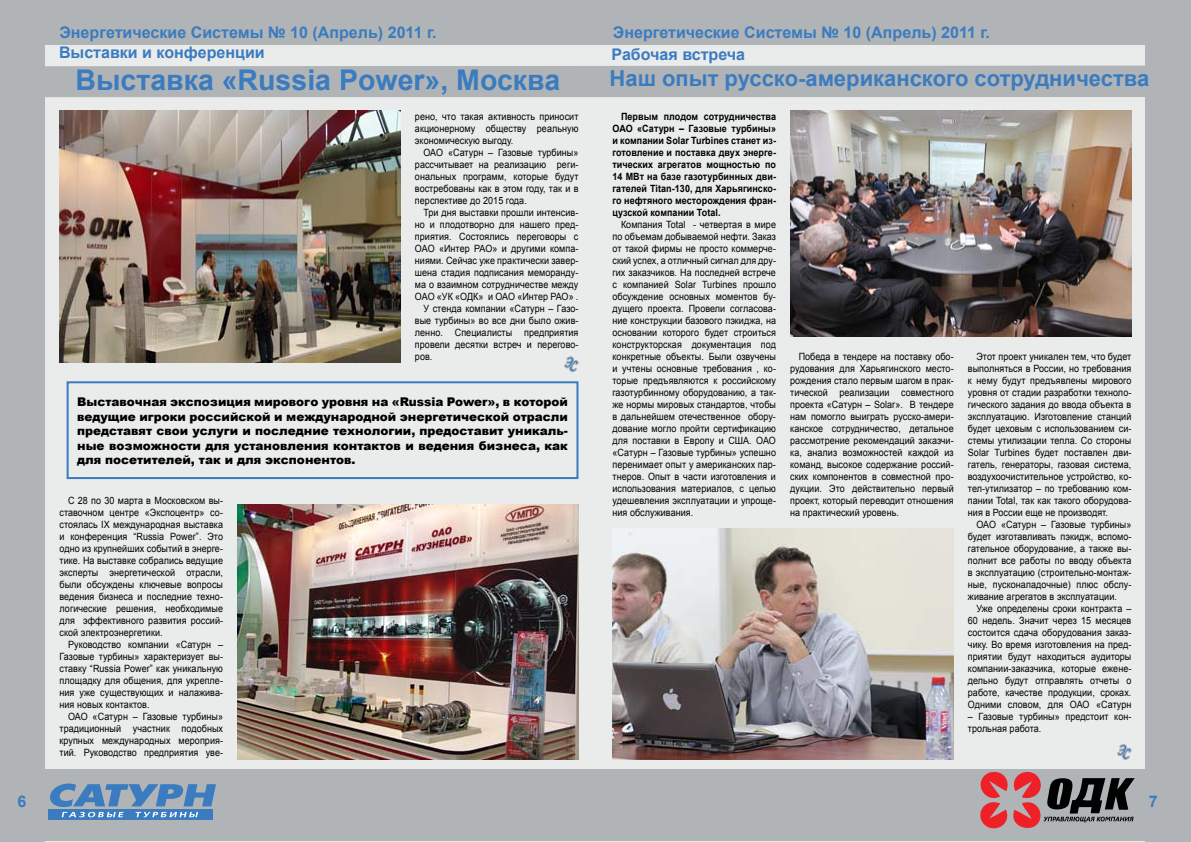
<style>
.page{position:relative;width:1191px;height:842px;background:#fff}
.page>*{position:absolute;margin:0;border:0;box-sizing:border-box;transform-origin:0 0}
.t1{font:700 28.5px "Arial";color:#3b7bbf}
.t2{font:700 22px "Arial";color:#3b7bbf}
.t3{font:700 16px "Arial";color:#3b7bbf}
.t4{font:900 12px/14.4px "Arial";color:#000;text-align:justify}
.t5{font:10px/12px "Arial";letter-spacing:.005em;color:#000;text-align:justify;scale:.9 1}
.t6{font:700 10px/12px "Arial";letter-spacing:.005em;color:#000;text-align:justify;scale:.9 1}
.t7{font:10px "Arial";letter-spacing:-.015em;color:#000;scale:.9 1}
</style>
<div class="page">
<div style="left:1px;top:0;width:1189px;height:842px;background:#eaebeb"></div>
<div style="left:1145px;top:0;width:45px;height:841px;background:#b1b4b6"></div>
<div style="left:38px;top:0;width:1110px;height:45px;background:#b1b4b6"></div>
<div style="left:0;top:0;width:45px;height:841px;background:#b1b4b6"></div>
<div style="left:43px;top:769px;width:1110px;height:72px;background:#b1b4b6"></div>
<div style="left:45px;top:66px;width:1100px;height:31px;background:#b1b4b6"></div>
<svg style="left:49px;top:809px;width:164px;height:11px"></svg>
<svg style="left:50px;top:783px;width:166px;height:34px"></svg>
<svg style="left:980px;top:772px;width:154px;height:57px"></svg>
<img style="left:60px;top:111px;width:341px;height:251px">
<img style="left:237px;top:504px;width:341px;height:256px">
<div style="left:67px;top:381px;width:511px;height:98px;border:2px solid #3b7bbf"></div>
<img style="left:790px;top:111px;width:341px;height:225px">
<img style="left:613px;top:528px;width:341px;height:232px">
<svg style="left:564px;top:356px;width:15px;height:16px"></svg>
<svg style="left:1117px;top:744px;width:14px;height:16px"></svg>
<h3 class="t3" style="left:60px;top:22px;width:378px">Энергетические Системы № 10 (Апрель) 2011 г.</h3>
<h3 class="t3" style="left:613px;top:22px;width:378px">Энергетические Системы № 10 (Апрель) 2011 г.</h3>
<h3 class="t3" style="left:59px;top:42px;width:207px">Выставки и конференции</h3>
<h3 class="t3" style="left:611px;top:43px;width:135px">Рабочая встреча</h3>
<h1 class="t1" style="left:76px;top:61px;width:486px">Выставка «Russia Power», Москва</h1>
<h2 class="t2" style="left:609px;top:63px;width:541px">Наш опыт русско-американского сотрудничества</h2>
<p class="t5" style="left:415px;top:111px;width:183px">рено, что такая активность приносит акционерному обществу реальную экономическую выгоду.</p>
<p class="t5" style="left:415px;top:147px;width:183px;text-indent:9px">ОАО «Сатурн – Газовые турбины» рассчитывает на реализацию реги&shy;ональных программ, которые будут востребованы как в этом году, так и в перспективе до 2015 года.</p>
<p class="t5" style="left:423px;top:207px;width:174px">Три дня выставки прошли интенсив-</p>
<p class="t5" style="left:415px;top:219px;width:183px">но и плодотворно для нашего пред-</p>
<p class="t5" style="left:415px;top:231px;width:183px">приятия. Состоялись переговоры с</p>
<p class="t5" style="left:415px;top:243px;width:183px">ОАО «Интер РАО» и другими компа-</p>
<p class="t5" style="left:415px;top:255px;width:183px">ниями. Сейчас уже практически завер-</p>
<p class="t5" style="left:415px;top:267px;width:183px">шена стадия подписания меморанду-</p>
<p class="t5" style="left:415px;top:279px;width:183px">ма о взаимном сотрудничестве между</p>
<p class="t7" style="left:415px;top:290px;width:183px">ОАО «УК «ОДК» и ОАО «Интер РАО» .</p>
<p class="t5" style="left:423px;top:303px;width:174px">У стенда компании «Сатурн – Газо-</p>
<p class="t5" style="left:415px;top:315px;width:183px">вые турбины» во все дни было ожив-</p>
<p class="t5" style="left:415px;top:327px;width:183px">ленно. Специалисты предприятия</p>
<p class="t5" style="left:415px;top:339px;width:183px">провели десятки встреч и перегово-</p>
<p class="t5" style="left:415px;top:351px;width:21px">ров.</p>
<p class="t4" style="left:77px;top:394px;width:492px">Выставочная экспозиция мирового уровня на «Russia Power», в которой ведущие игроки российской и международной энергетической отрасли представят свои услуги и последние технологии, предоставит уникаль&shy;ные возможности для установления контактов и ведения бизнеса, как для посетителей, так и для экспонентов.</p>
<p class="t5" style="left:60px;top:495px;width:183px;text-indent:9px">С 28 по 30 марта в Московском вы&shy;ставочном центре «Экспоцентр» со&shy;стоялась IX международная выставка и конференция “Russia Power”. Это одно из крупнейших событий в энерге&shy;тике. На выставке собрались ведущие эксперты энергетической отрасли, были обсуждены ключевые вопросы ведения бизнеса и последние техно&shy;логические решения, необходимые для эффективного развития россий&shy;ской электроэнергетики.</p>
<p class="t5" style="left:60px;top:639px;width:183px;text-indent:9px">Руководство компании «Сатурн – Газовые турбины» характеризует вы&shy;ставку “Russia Power” как уникальную площадку для общения, для укрепле&shy;ния уже существующих и налажива&shy;ния новых контактов.</p>
<p class="t5" style="left:60px;top:711px;width:183px;text-indent:9px">ОАО «Сатурн – Газовые турбины» традиционный участник подобных крупных международных мероприя&shy;тий. Руководство предприятия уве-</p>
<p class="t6" style="left:612px;top:111px;width:183px;text-indent:9px">Первым плодом сотрудничества ОАО «Сатурн – Газовые турбины» и компании Solar Turbines станет из&shy;готовление и поставка двух энерге&shy;тических агрегатов мощностью по 14 МВт на базе газотурбинных дви&shy;гателей Titan-130, для Харьягинско&shy;го нефтяного месторождения фран&shy;цузской компании Total.</p>
<p class="t5" style="left:612px;top:219px;width:183px;text-indent:9px">Компания Total - четвертая в мире по объемам добываемой нефти. Заказ от такой фирмы не просто коммерче&shy;ский успех, а отличный сигнал для дру&shy;гих заказчиков. На последней встрече с компанией Solar Turbines прошло обсуждение основных моментов бу&shy;дущего проекта. Провели согласова&shy;ние конструкции базового пэкиджа, на основании которого будет строиться конструкторская документация под конкретные объекты. Были озвучены и учтены основные требования , ко&shy;торые предъявляются к российскому газотурбинному оборудованию, а так&shy;же нормы мировых стандартов, чтобы в дальнейшем отечественное обору&shy;дование могло пройти сертификацию для поставки в Европу и США. ОАО «Сатурн – Газовые турбины» успешно перенимает опыт у американских пар&shy;тнеров. Опыт в части изготовления и использования материалов, с целью удешевления эксплуатации и упроще&shy;ния обслуживания.</p>
<p class="t5" style="left:790px;top:351px;width:183px;text-indent:9px">Победа в тендере на поставку обо&shy;рудования для Харьягинского место&shy;рождения стало первым шагом в прак&shy;тической реализации совместного проекта «Сатурн – Solar». В тендере нам помогло выиграть русско-амери&shy;канское сотрудничество, детальное рассмотрение рекомендаций заказчи&shy;ка, анализ возможностей каждой из команд, высокое содержание россий&shy;ских компонентов в совместной про&shy;дукции. Это действительно первый проект, который переводит отношения на практический уровень.</p>
<p class="t5" style="left:968px;top:351px;width:183px;text-indent:9px">Этот проект уникален тем, что будет выполняться в России, но требования к нему будут предъявлены мирового уровня от стадии разработки техноло&shy;гического задания до ввода объекта в эксплуатацию. Изготовление станций будет цеховым с использованием си&shy;стемы утилизации тепла. Со стороны Solar Turbines будет поставлен дви&shy;гатель, генераторы, газовая система, воздухоочистительное устройство, ко&shy;тел-утилизатор – по требованию ком&shy;пании Total, так как такого оборудова&shy;ния в России еще не производят.</p>
<p class="t5" style="left:968px;top:519px;width:183px;text-indent:9px">ОАО «Сатурн – Газовые турбины» будет изготавливать пэкидж, вспомо&shy;гательное оборудование, а также вы&shy;полнит все работы по вводу объекта в эксплуатацию (строительно-монтаж&shy;ные, пусконаладочные) плюс обслу&shy;живание агрегатов в эксплуатации.</p>
<p class="t5" style="left:968px;top:603px;width:183px;text-indent:9px">Уже определены сроки контракта – 60 недель. Значит через 15 месяцев состоится сдача оборудования заказ&shy;чику. Во время изготовления на пред&shy;приятии будут находиться аудиторы компании-заказчика, которые ежене&shy;дельно будут отправлять отчеты о работе, качестве продукции, сроках.<br>Одними словом, для ОАО «Сатурн</p>
<p class="t5" style="left:968px;top:711px;width:183px">– Газовые турбины» предстоит кон&shy;трольная работа.</p>
<h3 class="t3" style="left:17px;top:790px;width:10px">6</h3>
<h3 class="t3" style="left:1149px;top:790px;width:10px">7</h3>
</div>
